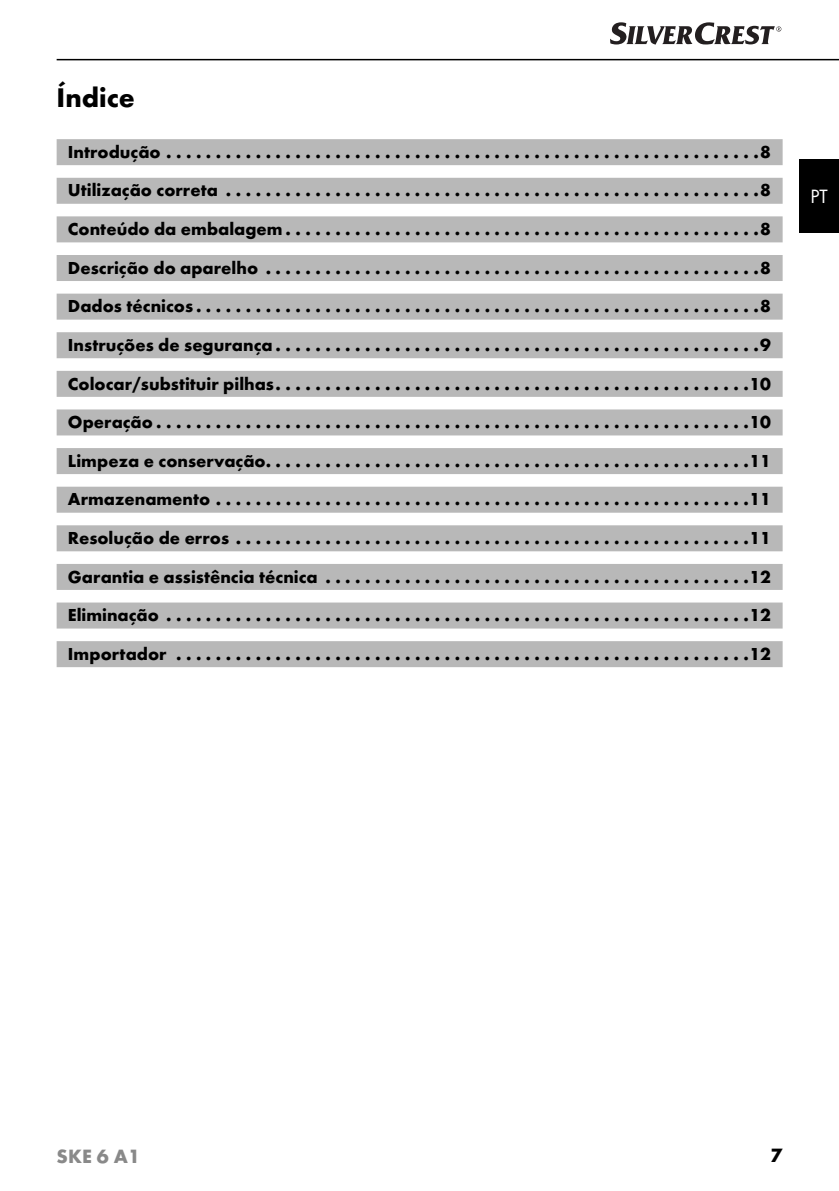
<style>
.page{position:relative;width:839px;height:1191px;background:#fff}
.page>*{position:absolute;margin:0;border:0;box-sizing:border-box;transform-origin:0 0}
.t1{font:700 28px "Futura";color:#000}
.t2{font:700 20px "Futura";color:#898989}
.t3{font:20px "Futura Boo";color:#fff}
.t4{font:700 20px "Futura";color:#000}
.t5{font:700 18px/38.6px "Futura";color:#000;text-align:justify}
</style>
<div class="page">
<div style="left:799px;top:159px;width:40px;height:74px;background:#000"></div>
<hr style="left:57px;top:59px;width:782px;height:1px;background:#000">
<svg style="left:610px;top:22px;width:171px;height:23px"></svg>
<div style="left:57px;top:139px;width:726px;height:26px;background:#b8b8b8"></div>
<div style="left:57px;top:178px;width:726px;height:26px;background:#b8b8b8"></div>
<div style="left:57px;top:216px;width:726px;height:26px;background:#b8b8b8"></div>
<div style="left:57px;top:255px;width:726px;height:26px;background:#b8b8b8"></div>
<div style="left:57px;top:294px;width:726px;height:26px;background:#b8b8b8"></div>
<div style="left:57px;top:332px;width:726px;height:26px;background:#b8b8b8"></div>
<div style="left:57px;top:371px;width:726px;height:26px;background:#b8b8b8"></div>
<div style="left:57px;top:409px;width:726px;height:26px;background:#b8b8b8"></div>
<div style="left:57px;top:448px;width:726px;height:26px;background:#b8b8b8"></div>
<div style="left:57px;top:487px;width:726px;height:26px;background:#b8b8b8"></div>
<div style="left:57px;top:525px;width:726px;height:26px;background:#b8b8b8"></div>
<div style="left:57px;top:564px;width:726px;height:26px;background:#b8b8b8"></div>
<div style="left:57px;top:602px;width:726px;height:26px;background:#b8b8b8"></div>
<div style="left:57px;top:641px;width:726px;height:26px;background:#b8b8b8"></div>
<h1 class="t1" style="left:57px;top:87px;width:80px">Índice</h1>
<p class="t5" style="left:68px;top:134px;width:705px">Introdução . . . . . . . . . . . . . . . . . . . . . . . . . . . . . . . . . . . . . . . . . . . . . . . . . . . . . . . . . . . .8<br>Utilização correta . . . . . . . . . . . . . . . . . . . . . . . . . . . . . . . . . . . . . . . . . . . . . . . . . . . . . .8<br>Conteúdo da embalagem . . . . . . . . . . . . . . . . . . . . . . . . . . . . . . . . . . . . . . . . . . . . . . . .8<br>Descrição do aparelho . . . . . . . . . . . . . . . . . . . . . . . . . . . . . . . . . . . . . . . . . . . . . . . . . .8<br>Dados técnicos . . . . . . . . . . . . . . . . . . . . . . . . . . . . . . . . . . . . . . . . . . . . . . . . . . . . . . . . .8<br>Instruções de segurança . . . . . . . . . . . . . . . . . . . . . . . . . . . . . . . . . . . . . . . . . . . . . . . . .9<br>Colocar/substituir pilhas . . . . . . . . . . . . . . . . . . . . . . . . . . . . . . . . . . . . . . . . . . . . . . . .10<br>Operação . . . . . . . . . . . . . . . . . . . . . . . . . . . . . . . . . . . . . . . . . . . . . . . . . . . . . . . . . . . .10<br>Limpeza e conservação . . . . . . . . . . . . . . . . . . . . . . . . . . . . . . . . . . . . . . . . . . . . . . . . .11<br>Armazenamento . . . . . . . . . . . . . . . . . . . . . . . . . . . . . . . . . . . . . . . . . . . . . . . . . . . . . .11<br>Resolução de erros . . . . . . . . . . . . . . . . . . . . . . . . . . . . . . . . . . . . . . . . . . . . . . . . . . . .11<br>Garantia e assistência técnica . . . . . . . . . . . . . . . . . . . . . . . . . . . . . . . . . . . . . . . . . . .12<br>Eliminação . . . . . . . . . . . . . . . . . . . . . . . . . . . . . . . . . . . . . . . . . . . . . . . . . . . . . . . . . . .12<br>Importador . . . . . . . . . . . . . . . . . . . . . . . . . . . . . . . . . . . . . . . . . . . . . . . . . . . . . . . . . .12</p>
<p class="t3" style="left:811px;top:187px;width:19px">PT</p>
<p class="t2" style="left:57px;top:1148px;width:85px">SKE 6 A1</p>
<p class="t4" style="left:771px;top:1148px;width:13px">7</p>
</div>
